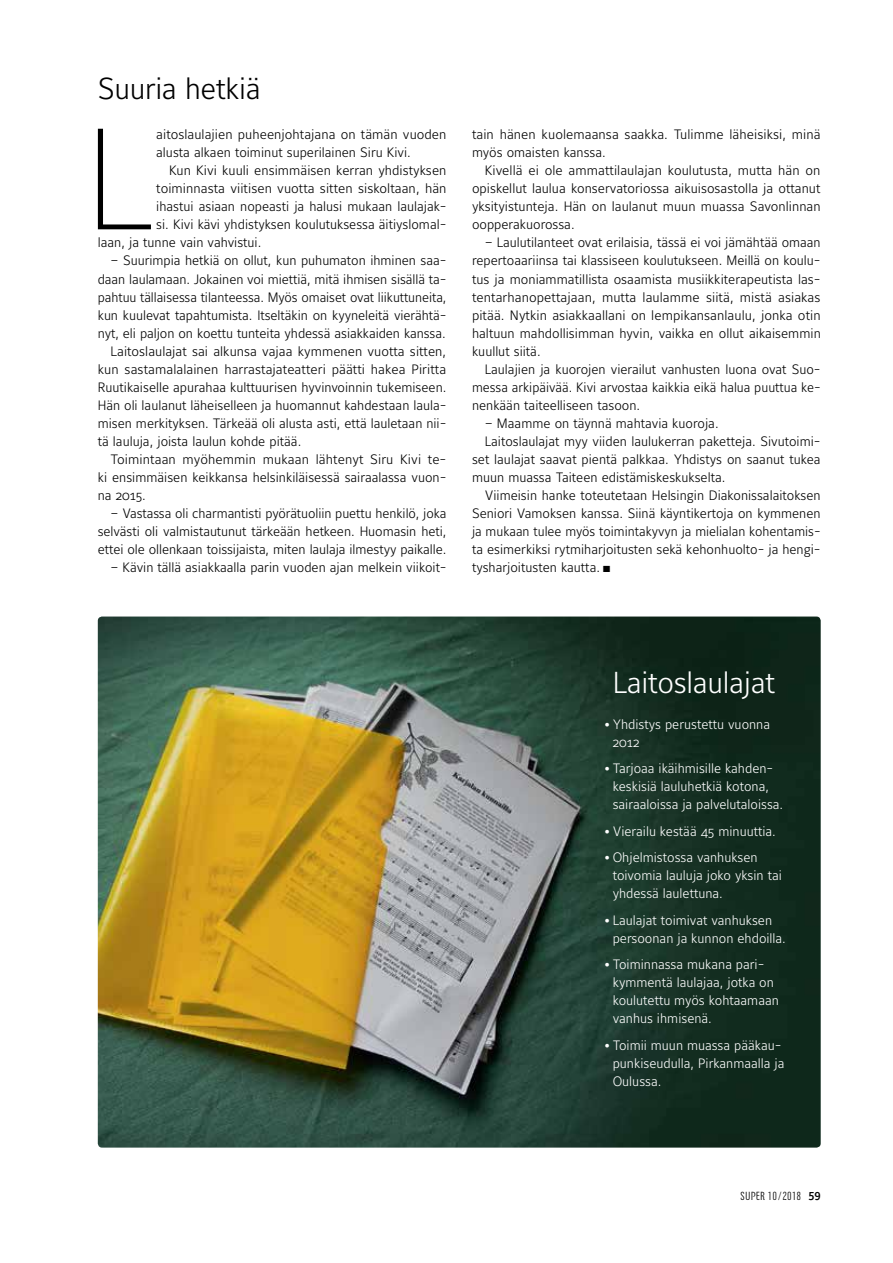
<style>
.page{position:relative;width:893px;height:1263px;background:#fff}
.page>*{position:absolute;margin:0;border:0;box-sizing:border-box;transform-origin:0 0}
.t1{font:100 142.65px "Maurea";color:#000}
.t2{font:700 43.5px "Maurea";color:#000}
.t3{font:300 30px "Maurea";letter-spacing:-.01em;color:#fff}
.t4{font:300 30px "Maurea";letter-spacing:-.01em;color:#000}
.t5{font:300 13.5px/18px "Maurea";color:#000;text-align:justify}
.t6{font:300 13.5px/18px "Maurea";color:#fff}
.t7{font:300 11.7px "Kurry Pro";letter-spacing:.01em;color:#000}
.s1{font-family:"Adobe Garamond Pro";font-weight:400}
.s2{font-family:"Maurea Medium Caps Lf";font-weight:400;font-size:12px}
</style>
<div class="page">
<img style="left:98px;top:616px;width:723px;height:531px">
<h3 class="t4" style="left:98px;top:72px;width:164px">Suuria hetkiä</h3>
<p class="t5" style="left:156px;top:127px;width:292px">aitoslaulajien puheenjohtajana on tämän vuoden alusta alkaen toiminut superilainen Siru Kivi.</p>
<p class="t5" style="left:169px;top:163px;width:279px">Kun Kivi kuuli ensimmäisen kerran yhdistyksen</p>
<p class="t5" style="left:156px;top:181px;width:292px">toiminnasta viitisen vuotta sitten siskoltaan, hän</p>
<p class="t5" style="left:156px;top:199px;width:292px">ihastui asiaan nopeasti ja halusi mukaan laulajak-</p>
<p class="t5" style="left:156px;top:217px;width:292px">si. Kivi kävi yhdistyksen koulutuksessa äitiyslomal-</p>
<p class="t5" style="left:98px;top:234px;width:165px">laan, ja tunne vain vahvistui.</p>
<p class="t5" style="left:111px;top:252px;width:337px">– Suurimpia hetkiä on ollut, kun puhumaton ihminen saa-</p>
<p class="t5" style="left:98px;top:271px;width:350px">daan laulamaan. Jokainen voi miettiä, mitä ihmisen sisällä ta-</p>
<p class="t5" style="left:98px;top:289px;width:350px">pahtuu tällaisessa tilanteessa. Myös omaiset ovat liikuttuneita,</p>
<p class="t5" style="left:98px;top:307px;width:350px">kun kuulevat tapahtumista. Itseltäkin on kyyneleitä vierähtä-</p>
<p class="t5" style="left:98px;top:324px;width:349px">nyt, eli paljon on koettu tunteita yhdessä asiakkaiden kanssa.</p>
<p class="t5" style="left:111px;top:343px;width:337px">Laitoslaulajat sai alkunsa vajaa kymmenen vuotta sitten,</p>
<p class="t5" style="left:98px;top:361px;width:350px">kun sastamalalainen harrastajateatteri päätti hakea Piritta</p>
<p class="t5" style="left:98px;top:379px;width:350px">Ruutikaiselle apurahaa kulttuurisen hyvinvoinnin tukemiseen.</p>
<p class="t5" style="left:98px;top:397px;width:350px">Hän oli laulanut läheiselleen ja huomannut kahdestaan laula-</p>
<p class="t5" style="left:98px;top:415px;width:350px">misen merkityksen. Tärkeää oli alusta asti, että lauletaan nii-</p>
<p class="t5" style="left:98px;top:433px;width:205px">tä lauluja, joista laulun kohde pitää.</p>
<p class="t5" style="left:111px;top:451px;width:337px">Toimintaan myöhemmin mukaan lähtenyt Siru Kivi te-</p>
<p class="t5" style="left:98px;top:469px;width:350px">ki ensimmäisen keikkansa helsinkiläisessä sairaalassa vuon-</p>
<p class="t5" style="left:98px;top:486px;width:49px">na 2015.</p>
<p class="t5" style="left:98px;top:505px;width:350px;text-indent:13px">– Vastassa oli charmantisti pyörätuoliin puettu henkilö, joka selvästi oli valmistautunut tärkeään hetkeen. Huomasin heti, ettei ole ollenkaan toissijaista, miten laulaja ilmestyy paikalle.</p>
<p class="t5" style="left:111px;top:558px;width:337px">– Kävin tällä asiakkaalla parin vuoden ajan melkein viikoit-</p>
<h1 class="t1" style="left:85px;top:100px;width:70px">L</h1>
<p class="t5" style="left:472px;top:127px;width:350px">tain hänen kuolemaansa saakka. Tulimme läheisiksi, minä myös omaisten kanssa.</p>
<p class="t5" style="left:472px;top:163px;width:350px;text-indent:13px">Kivellä ei ole ammattilaulajan koulutusta, mutta hän on opiskellut laulua konservatoriossa aikuisosastolla ja ottanut yksityistunteja. Hän on laulanut muun muassa Savonlinnan oopperakuorossa.</p>
<p class="t5" style="left:472px;top:235px;width:350px;text-indent:13px">– Laulutilanteet ovat erilaisia, tässä ei voi jämähtää omaan repertoaariinsa tai klassiseen koulutukseen. Meillä on koulu&shy;tus ja moniammatillista osaamista musiikkiterapeutista las&shy;tentarhanopettajaan, mutta laulamme siitä, mistä asiakas pitää. Nytkin asiakkaallani on lempikansanlaulu, jonka otin haltuun mahdollisimman hyvin, vaikka en ollut aikaisemmin kuullut siitä.</p>
<p class="t5" style="left:472px;top:361px;width:350px;text-indent:13px">Laulajien ja kuorojen vierailut vanhusten luona ovat Suo&shy;messa arkipäivää. Kivi arvostaa kaikkia eikä halua puuttua ke&shy;nenkään taiteelliseen tasoon.</p>
<p class="t5" style="left:485px;top:414px;width:235px">– Maamme on täynnä mahtavia kuoroja.</p>
<p class="t5" style="left:485px;top:432px;width:337px">Laitoslaulajat myy viiden laulukerran paketteja. Sivutoimi-</p>
<p class="t5" style="left:472px;top:450px;width:350px">set laulajat saavat pientä palkkaa. Yhdistys on saanut tukea</p>
<p class="t5" style="left:472px;top:468px;width:255px">muun muassa Taiteen edistämiskeskukselta.</p>
<p class="t5" style="left:485px;top:486px;width:337px">Viimeisin hanke toteutetaan Helsingin Diakonissalaitoksen</p>
<p class="t5" style="left:472px;top:504px;width:350px">Seniori Vamoksen kanssa. Siinä käyntikertoja on kymmenen</p>
<p class="t5" style="left:472px;top:523px;width:350px">ja mukaan tulee myös toimintakyvyn ja mielialan kohentamis-</p>
<p class="t5" style="left:472px;top:541px;width:350px">ta esimerkiksi rytmiharjoitusten sekä kehonhuolto- ja hengi-</p>
<p class="t5" style="left:472px;top:558px;width:130px">tysharjoitusten kautta.</p>
<h2 class="t2" style="left:600px;top:532px;width:15px">.</h2>
<h3 class="t3" style="left:613px;top:666px;width:164px">Laitoslaulajat</h3>
<p class="t6" style="left:613px;top:716px;width:159px;text-indent:-9px"><span class="s1">•</span> Yhdistys perustettu vuonna<br>2012</p>
<p class="t6" style="left:613px;top:760px;width:172px;text-indent:-9px"><span class="s1">•</span> Tarjoaa ikäihmisille kahden&shy;keskisiä lauluhetkiä kotona, sairaaloissa ja palvelutaloissa.</p>
<p class="t6" style="left:604px;top:823px;width:173px"><span class="s1">•</span> Vierailu kestää 45 minuuttia.</p>
<p class="t6" style="left:613px;top:849px;width:171px;text-indent:-9px"><span class="s1">•</span> Ohjelmistossa vanhuksen toivomia lauluja joko yksin tai yhdessä laulettuna.</p>
<p class="t6" style="left:613px;top:912px;width:175px;text-indent:-9px"><span class="s1">•</span> Laulajat toimivat vanhuksen persoonan ja kunnon ehdoilla.</p>
<p class="t6" style="left:613px;top:956px;width:168px;text-indent:-9px"><span class="s1">•</span> Toiminnassa mukana pari&shy;kymmentä laulajaa, jotka on koulutettu myös kohtaamaan vanhus ihmisenä.</p>
<p class="t6" style="left:613px;top:1037px;width:173px;text-indent:-9px"><span class="s1">•</span> Toimii muun muassa pääkau&shy;punkiseudulla, Pirkanmaalla ja<br>Oulussa.</p>
<p class="t7" style="left:740px;top:1188px;width:82px">SUPER 10/2018 <span class="s2">59</span></p>
</div>
